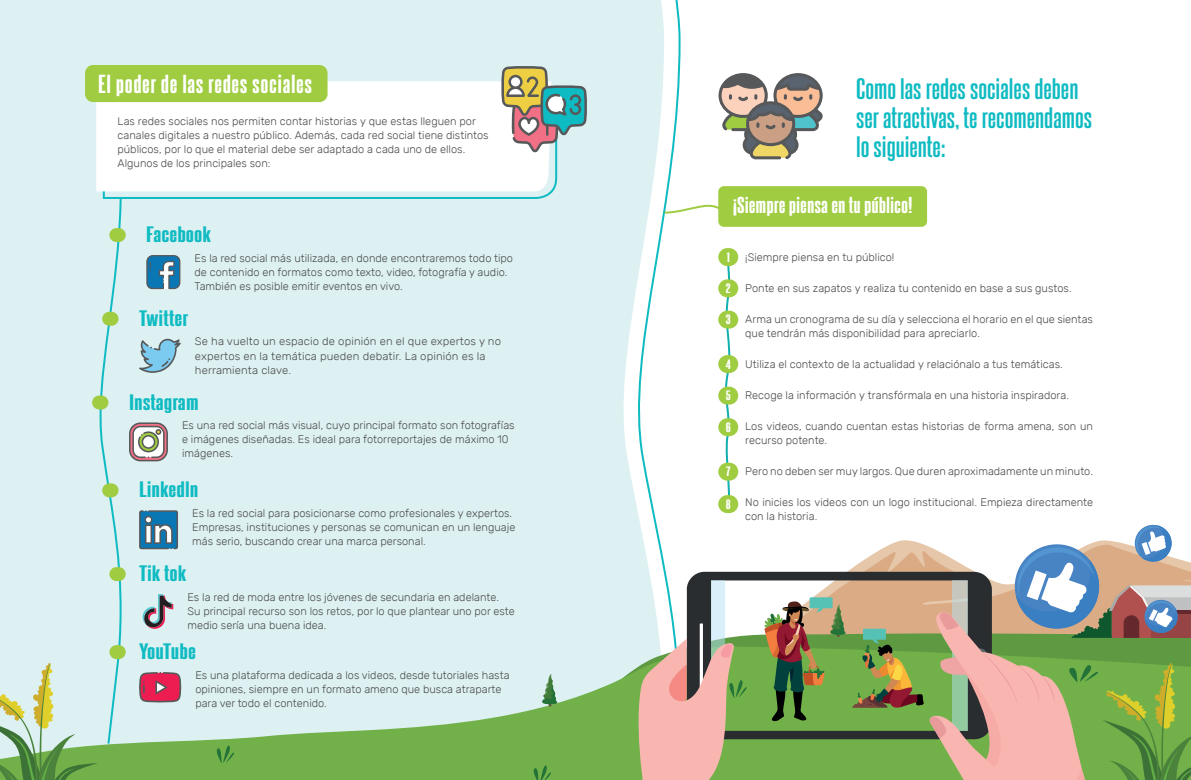
<style>
.page{position:relative;width:1191px;height:780px;background:#fff}
.page>*{position:absolute;margin:0;border:0;box-sizing:border-box;transform-origin:0 0}
.t1{font:700 25.5px/29px "Steelfish Rg";color:#0fbbc2;scale:1.18 1}
.t2{font:22.5px "Steelfish Eb";letter-spacing:.02em;color:#fff;scale:1.22 1}
.t3{font:19.8px "Steelfish Eb";color:#fff;scale:1.22 1}
.t4{font:19.2px "Steelfish Eb";color:#0fbbc2;scale:1.47 1}
.t5{font:11.7px "Steelfish Eb";color:#fff;scale:1.33 1}
.t6{font:300 11px/14px "Rubik";color:#4b4c4d}
</style>
<div class="page">
<div style="left:181px;top:0;width:443px;height:646px;background:#ddf1f3"></div>
<svg style="left:624px;top:0;width:63px;height:632px"></svg>
<svg style="left:662px;top:200px;width:56px;height:14px"></svg>
<svg style="left:181px;top:152px;width:377px;height:48px;background:#afe5e8"></svg>
<svg style="left:181px;top:81px;width:370px;height:110px"></svg>
<div style="left:85px;top:65px;width:242px;height:37px;background:#9fcc41;border-radius:8px"></div>
<svg style="left:501px;top:66px;width:86px;height:86px"></svg>
<svg style="left:848px;top:540px;width:81px;height:31px"></svg>
<svg style="left:181px;top:646px;width:748px;height:134px;background:#a7d19e"></svg>
<svg style="left:541px;top:673px;width:17px;height:33px"></svg>
<svg style="left:531px;top:761px;width:21px;height:19px"></svg>
<svg style="left:214px;top:741px;width:21px;height:22px"></svg>
<svg style="left:0;top:0;width:181px;height:780px;background:#d1e6df"></svg>
<svg style="left:687px;top:571px;width:242px;height:168px"></svg>
<div style="left:711px;top:580px;width:13px;height:150px;background:#d9f0fa"></div>
<svg style="left:632px;top:610px;width:116px;height:170px;background:#c4b39b"></svg>
<svg style="left:929px;top:524px;width:262px;height:256px;background:#a8ad8a"></svg>
<svg style="left:764px;top:597px;width:159px;height:124px;background:#879355"></svg>
<div style="left:718px;top:186px;width:209px;height:41px;background:#9fcc41;border-radius:6px"></div>
<svg style="left:718px;top:73px;width:105px;height:86px"></svg>
<svg style="left:723px;top:265px;width:8px;height:230px"></svg>
<div style="left:718px;top:248px;width:20px;height:18px;background:#9fcc41;border-radius:9px"></div>
<div style="left:718px;top:279px;width:20px;height:18px;background:#9fcc41;border-radius:9px"></div>
<div style="left:718px;top:310px;width:20px;height:18px;background:#9fcc41;border-radius:9px"></div>
<div style="left:718px;top:355px;width:20px;height:18px;background:#9fcc41;border-radius:9px"></div>
<div style="left:718px;top:386px;width:20px;height:18px;background:#9fcc41;border-radius:9px"></div>
<div style="left:718px;top:418px;width:20px;height:18px;background:#9fcc41;border-radius:9px"></div>
<div style="left:718px;top:462px;width:20px;height:18px;background:#9fcc41;border-radius:9px"></div>
<div style="left:718px;top:495px;width:20px;height:18px;background:#9fcc41;border-radius:9px"></div>
<h2 class="t2" style="left:98px;top:67px;width:177px">El poder de las redes sociales</h2>
<h1 class="t1" style="left:856px;top:72px;width:202px">Como las redes sociales deben ser atractivas, te recomendamos lo siguiente:</h1>
<h3 class="t3" style="left:732px;top:191px;width:149px">¡Siempre piensa en tu público!</h3>
<p class="t6" style="left:745px;top:250px;width:151px">¡Siempre piensa en tu público!</p>
<p class="t6" style="left:745px;top:281px;width:328px">Ponte en sus zapatos y realiza tu contenido en base a sus gustos.</p>
<p class="t6" style="left:745px;top:312px;width:349px">Arma un cronograma de su día y selecciona el horario en el que sientas que tendrán más disponibilidad para apreciarlo.</p>
<p class="t6" style="left:745px;top:357px;width:319px">Utiliza el contexto de la actualidad y relaciónalo a tus temáticas.</p>
<p class="t6" style="left:745px;top:388px;width:325px">Recoge la información y transfórmala en una historia inspiradora.</p>
<p class="t6" style="left:745px;top:419px;width:349px">Los videos, cuando cuentan estas historias de forma amena, son un recurso potente.</p>
<p class="t6" style="left:745px;top:464px;width:349px">Pero no deben ser muy largos. Que duren aproximadamente un minuto.</p>
<p class="t6" style="left:745px;top:495px;width:349px">No inicies los videos con un logo institucional. Empieza directamente con la historia.</p>
<p class="t6" style="left:117px;top:114px;width:373px">Las redes sociales nos permiten contar historias y que estas lleguen por canales digitales a nuestro público. Además, cada red social tiene distintos públicos, por lo que el material debe ser adaptado a cada uno de ellos.<br>Algunos de los principales son:</p>
<h3 class="t4" style="left:146px;top:220px;width:45px">Facebook</h3>
<p class="t6" style="left:195px;top:251px;width:320px">Es la red social más utilizada, en donde encontraremos todo tipo de contenido en formatos como texto, video, fotografía y audio.<br>También es posible emitir eventos en vivo.</p>
<h3 class="t4" style="left:139px;top:304px;width:35px">Twitter</h3>
<p class="t6" style="left:195px;top:335px;width:307px">Se ha vuelto un espacio de opinión en el que expertos y no expertos en la temática pueden debatir. La opinión es la herramienta clave.</p>
<h3 class="t4" style="left:129px;top:388px;width:49px">Instagram</h3>
<p class="t6" style="left:182px;top:418px;width:334px">Es una red social más visual, cuyo principal formato son fotografías e imágenes diseñadas. Es ideal para fotorreportajes de máximo 10 imágenes.</p>
<h3 class="t4" style="left:139px;top:475px;width:42px">Linkedln</h3>
<p class="t6" style="left:192px;top:506px;width:325px">Es la red social para posicionarse como profesionales y expertos.<br>Empresas, instituciones y personas se comunican en un lenguaje más serio, buscando crear una marca personal.</p>
<p class="t5" style="left:726px;top:248px;width:4px">1</p>
<p class="t5" style="left:726px;top:279px;width:5px">2</p>
<p class="t5" style="left:726px;top:311px;width:5px">3</p>
<p class="t5" style="left:725px;top:355px;width:5px">4</p>
<p class="t5" style="left:726px;top:387px;width:5px">5</p>
<p class="t5" style="left:725px;top:418px;width:5px">6</p>
<p class="t5" style="left:726px;top:463px;width:5px">7</p>
<p class="t5" style="left:726px;top:495px;width:5px">8</p>
<h3 class="t4" style="left:139px;top:559px;width:34px">Tik tok</h3>
<p class="t6" style="left:187px;top:590px;width:329px">Es la red de moda entre los jóvenes de secundaria en adelante.<br>Su principal recurso son los retos, por lo que plantear uno por este medio sería una buena idea.</p>
<h3 class="t4" style="left:139px;top:637px;width:40px">YouTube</h3>
<p class="t6" style="left:195px;top:668px;width:316px">Es una plataforma dedicada a los videos, desde tutoriales hasta opiniones, siempre en un formato ameno que busca atraparte para ver todo el contenido.</p>
</div>
